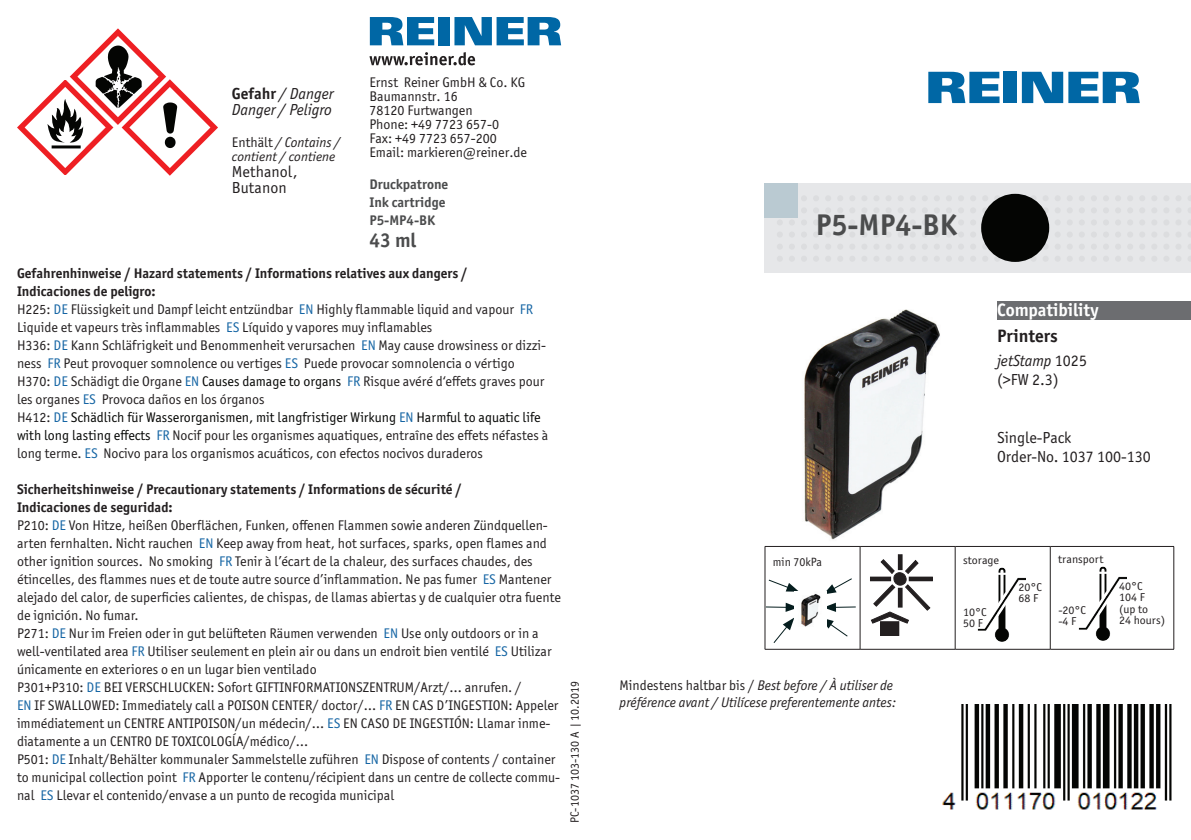
<style>
.page{position:relative;width:1191px;height:840px;background:#fff}
.page>*{position:absolute;margin:0;border:0;box-sizing:border-box;transform-origin:0 0}
.t1{font:700 30px "Officina Sans ITC Pro";color:#4b4c4d}
.t2{font:700 20px "Officina Sans ITC Pro";color:#4b4c4d}
.t3{font:700 18px "Officina Sans ITC Pro";color:#fff}
.t4{font:700 18px "Officina Sans ITC Pro";color:#231f20}
.t5{font:16px/19.2px "Officina Sans ITC Pro";color:#231f20}
.t6{font:italic 16px/16px "Officina Sans ITC Pro";color:#231f20}
.t7{font:14px/18px "Officina Sans ITC Pro";color:#231f20}
.t8{font:italic 14px/16.8px "Officina Sans ITC Pro";color:#231f20}
.t9{font:700 14px/18px "Officina Sans ITC Pro";color:#4b4c4d}
.t10{font:italic 13.4px "Officina Sans ITC Pro";color:#231f20;scale:1.05 1}
.t11{font:12px "Officina Sans ITC Pro";color:#231f20}
.t12{font:11.4px/11.2px "Officina Sans ITC Pro";color:#231f20;scale:1.05 1}
.s1{font-weight:700;font-style:normal}
.s2{font-style:normal}
.s3{font-weight:700}
.s4{color:#1565a4}
.s5{color:#040503}
.s6{font-style:italic}
</style>
<div class="page">
<svg style="left:928px;top:72px;width:71px;height:31px"></svg>
<div style="left:1003px;top:72px;width:14px;height:31px;background:#0067a5"></div>
<svg style="left:1021px;top:72px;width:118px;height:31px"></svg>
<div style="left:764px;top:183px;width:427px;height:89px;background:#e6e7e9"></div>
<div style="left:764px;top:183px;width:34px;height:34px;background:#bacad2"></div>
<svg style="left:370px;top:17px;width:64px;height:28px"></svg>
<div style="left:438px;top:17px;width:12px;height:28px;background:#0067a5"></div>
<svg style="left:454px;top:17px;width:107px;height:28px"></svg>
<svg style="left:369px;top:52px;width:106px;height:13px"></svg>
<div style="left:997px;top:300px;width:194px;height:19px;background:#6c6d70"></div>
<svg style="left:17px;top:29px;width:201px;height:147px"></svg>
<img style="left:765px;top:309px;width:191px;height:240px">
<div style="left:981px;top:194px;width:68px;height:68px;background:#040503;border-radius:50%"></div>
<img style="left:942px;top:704px;width:230px;height:106px">
<hr style="left:764px;top:546px;width:96px;height:1px;background:#231f20">
<hr style="left:764px;top:546px;width:1px;height:102px;background:#231f20">
<hr style="left:860px;top:546px;width:95px;height:1px;background:#231f20">
<hr style="left:859px;top:546px;width:1px;height:102px;background:#231f20">
<hr style="left:955px;top:546px;width:95px;height:1px;background:#231f20">
<hr style="left:954px;top:546px;width:1px;height:102px;background:#231f20">
<hr style="left:1050px;top:546px;width:124px;height:1px;background:#231f20">
<hr style="left:1050px;top:546px;width:1px;height:102px;background:#231f20">
<hr style="left:1173px;top:546px;width:1px;height:102px;background:#231f20">
<hr style="left:764px;top:648px;width:96px;height:1px;background:#231f20">
<hr style="left:860px;top:648px;width:95px;height:1px;background:#231f20">
<hr style="left:955px;top:648px;width:95px;height:1px;background:#231f20">
<hr style="left:1050px;top:648px;width:124px;height:1px;background:#231f20">
<div style="left:898px;top:554px;width:4px;height:15px;border:1px solid #231f20"></div>
<div style="left:909px;top:576px;width:23px;height:4px;border:1px solid #231f20"></div>
<div style="left:880px;top:621px;width:18px;height:14px;background:#231f20"></div>
<div style="left:880px;top:621px;width:19px;height:14px;border:1px solid #231f20"></div>
<svg style="left:870px;top:558px;width:60px;height:65px"></svg>
<img style="left:1078px;top:566px;width:48px;height:73px">
<img style="left:978px;top:567px;width:47px;height:73px">
<svg style="left:827px;top:619px;width:21px;height:18px"></svg>
<svg style="left:827px;top:602px;width:28px;height:9px"></svg>
<svg style="left:826px;top:578px;width:26px;height:16px"></svg>
<svg style="left:768px;top:579px;width:31px;height:12px"></svg>
<svg style="left:766px;top:602px;width:28px;height:9px"></svg>
<svg style="left:773px;top:617px;width:21px;height:26px"></svg>
<img style="left:801px;top:591px;width:26px;height:35px">
<p class="t6" style="left:232px;top:85px;width:103px"><span class="s1">Gefahr</span> / Danger<br>Danger / Peligro</p>
<p class="t8" style="left:232px;top:134px;width:110px"><span class="s2">Enthält</span> / Contains /</p>
<p class="t10" style="left:232px;top:149px;width:100px">contient / contiene</p>
<p class="t5" style="left:232px;top:163px;width:67px;line-height:16px">Methanol,<br>Butanon</p>
<p class="t7" style="left:369px;top:76px;width:159px;line-height:14px">Ernst Reiner GmbH &amp; Co. KG<br>Baumannstr. 16<br>78120 Furtwangen<br>Phone: +49 7723 657-0<br>Fax: +49 7723 657-200<br>Email: markieren@reiner.de</p>
<p class="t9" style="left:369px;top:175px;width:80px">Druckpatrone<br>Ink cartridge<br>P5-MP4-BK</p>
<h2 class="t2" style="left:369px;top:227px;width:48px">43 ml</h2>
<p class="t7" style="left:17px;top:264px;width:532px"><span class="s3">Gefahrenhinweise / Hazard statements / Informations relatives aux dangers /<br>Indicaciones de peligro:<br></span>H225: <span class="s4">DE</span> Flüssigkeit und Dampf leicht entzündbar <span class="s4">EN</span> Highly flammable liquid and vapour <span class="s4">FR </span>Liquide et vapeurs très inflammables <span class="s4">ES</span> Líquido y vapores muy inflamables<br>H336: <span class="s4">DE</span> Kann Schläfrigkeit und Benommenheit verursachen <span class="s4">EN</span> May cause drowsiness or dizzi&shy;ness <span class="s4">FR</span> Peut provoquer somnolence ou vertiges <span class="s4">ES</span> Puede provocar somnolencia o vértigo H370: <span class="s4">DE</span> Schädigt die Organe <span class="s4">EN</span> <span class="s5">Causes damage to organs</span> <span class="s4">FR</span> Risque avéré d‘effets graves pour les organes <span class="s4">ES</span> Provoca daños en los órganos<br>H412: <span class="s4">DE</span> <span class="s5">Schädlich für Wasserorganismen, mit langfristiger Wirkung</span> <span class="s4">EN</span> <span class="s5">Harmful to aquatic life with long lasting effects</span> <span class="s4">FR</span> Nocif pour les organismes aquatiques, entraîne des effets néfastes à long terme. <span class="s4">ES</span> Nocivo para los organismos acuáticos, con efectos nocivos duraderos</p>
<p class="t7" style="left:17px;top:480px;width:545px"><span class="s3">Sicherheitshinweise / Precautionary statements / Informations de sécurité /<br>Indicaciones de seguridad:<br></span>P210: <span class="s4">DE</span> Von Hitze, heißen Oberflächen, Funken, offenen Flammen sowie anderen Zündquellen&shy;arten fernhalten. Nicht rauchen <span class="s4">EN</span> Keep away from heat, hot surfaces, sparks, open flames and other ignition sources. No smoking <span class="s4">FR</span> Tenir à l’écart de la chaleur, des surfaces chaudes, des étincelles, des flammes nues et de toute autre source d’inflammation. Ne pas fumer <span class="s4">ES</span> Mantener alejado del calor, de superficies calientes, de chispas, de llamas abiertas y de cualquier otra fuente de ignición. No fumar.<br>P271: <span class="s4">DE</span> Nur im Freien oder in gut belüfteten Räumen verwenden <span class="s4">EN</span> Use only outdoors or in a well-ventilated area <span class="s4">FR</span> Utiliser seulement en plein air ou dans un endroit bien ventilé <span class="s4">ES</span> Utilizar únicamente en exteriores o en un lugar bien ventilado<br>P301+P310: <span class="s4">DE</span> BEI VERSCHLUCKEN: Sofort GIFTINFORMATIONSZENTRUM/Arzt/… anrufen. /<br><span class="s4">EN</span> IF SWALLOWED: Immediately call a POISON CENTER/ doctor/… <span class="s4">FR</span> EN CAS D’INGESTION: Appeler immédiatement un CENTRE ANTIPOISON/un médecin/… <span class="s4">ES</span> EN CASO DE INGESTIÓN: Llamar inme&shy;diatamente a un CENTRO DE TOXICOLOGĺA/médico/…<br>P501: <span class="s4">DE</span> Inhalt/Behälter kommunaler Sammelstelle zuführen <span class="s4">EN</span> Dispose of contents / container to municipal collection point <span class="s4">FR</span> Apporter le contenu/récipient dans un centre de collecte commu&shy;nal <span class="s4">ES</span> Llevar el contenido/envase a un punto de recogida municipal</p>
<p class="t11" style="left:567px;top:822px;width:143px;rotate:-90deg">PC-1037 103-130 A | 10.2019</p>
<h1 class="t1" style="left:816px;top:206px;width:143px">P5-MP4-BK</h1>
<p class="t3" style="left:997px;top:298px;width:103px">Compatibility</p>
<p class="t4" style="left:997px;top:324px;width:62px">Printers</p>
<p class="t5" style="left:997px;top:350px;width:91px"><span class="s6">jetStamp</span> 1025 (&gt;FW 2.3)</p>
<p class="t5" style="left:997px;top:427px;width:155px">Single-Pack<br>Order-No. 1037 100-130</p>
<p class="t11" style="left:773px;top:554px;width:51px">min 70kPa</p>
<p class="t12" style="left:963px;top:554px;width:36px">storage</p>
<p class="t8" style="left:619px;top:676px;width:278px"><span class="s2">Mindestens haltbar bis /</span> Best before / À utiliser de préférence avant / Utilícese preferentemente antes:</p>
<p class="t12" style="left:963px;top:605px;width:24px">10°C<br>50 F</p>
<p class="t12" style="left:1018px;top:581px;width:24px">20°C<br>68 F</p>
<p class="t12" style="left:1058px;top:553px;width:45px">transport</p>
<p class="t12" style="left:1058px;top:604px;width:28px">-20°C -4 F</p>
<p class="t12" style="left:1119px;top:580px;width:45px">40°C<br>104 F<br>(up to<br>24 hours)</p>
</div>
